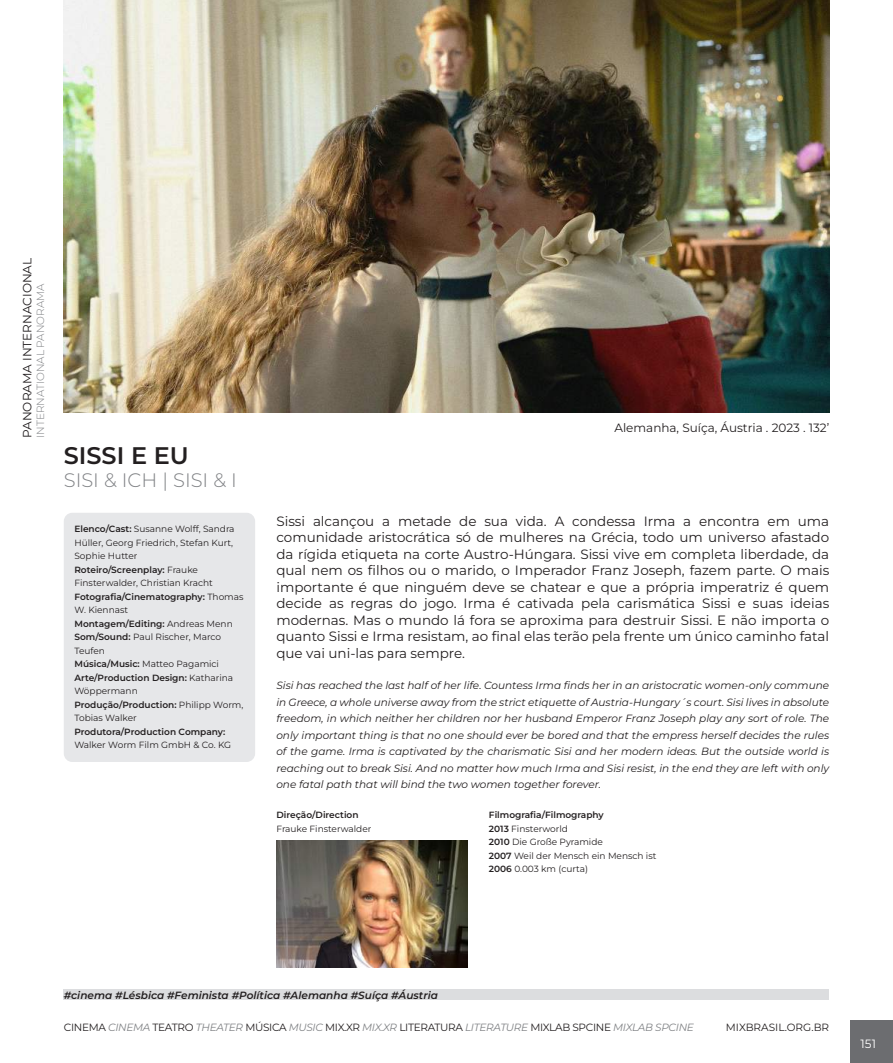
<style>
.page{position:relative;width:893px;height:1063px;background:#fff}
.page>*{position:absolute;margin:0;border:0;box-sizing:border-box;transform-origin:0 0}
.t1{font:600 24px "Montserrat";color:#231f20}
.t2{font:300 19.5px "Montserrat";color:#808285}
.t3{font:13.5px/16.5px "Montserrat";color:#231f20;text-align:justify}
.t4{font:12px "Montserrat";color:#231f20}
.t5{font:12px "Montserrat";color:#fff}
.t6{font:italic 10.5px/16.5px "Montserrat";color:#231f20;text-align:justify}
.t7{font:10.5px "Montserrat";letter-spacing:-.03em;color:#231f20}
.t8{font:italic 600 10.5px "Montserrat";color:#231f20}
.t9{font:300 10.5px "Montserrat";color:#808285}
.t10{font:10.5px "Montserrat";color:#231f20}
.t11{font:9px/13.5px "Montserrat";color:#231f20}
.t12{font:600 9px "Montserrat";color:#231f20}
.s1{font-weight:600}
.s2{font-style:italic;color:#808285}
</style>
<div class="page">
<div style="left:850px;top:1020px;width:43px;height:43px;background:#6c6d70"></div>
<img style="left:64px;top:0;width:765px;height:412px">
<div style="left:64px;top:513px;width:191px;height:249px;background:#e6e7e9;border-radius:9px"></div>
<img style="left:276px;top:840px;width:192px;height:128px">
<div style="left:64px;top:989px;width:765px;height:10px;background:#dcdddf"></div>
<p class="t4" style="left:19px;top:438px;width:181px;rotate:-90deg">PANORAMA INTERNACIONAL</p>
<p class="t9" style="left:33px;top:438px;width:156px;rotate:-90deg">INTERNATIONAL PANORAMA</p>
<h1 class="t1" style="left:64px;top:439px;width:126px">SISSI E EU</h1>
<h2 class="t2" style="left:64px;top:467px;width:175px">SISI &amp; ICH | SISI &amp; I</h2>
<p class="t11" style="left:74px;top:522px;width:171px"><span class="s1">Elenco/Cast:</span> Susanne Wolff, Sandra<br>Hüller, Georg Friedrich, Stefan Kurt,<br>Sophie Hutter<br><span class="s1">Roteiro/Screenplay:</span> Frauke<br>Finsterwalder, Christian Kracht<br><span class="s1">Fotografia/Cinematography:</span> Thomas<br>W. Kiennast<br><span class="s1">Montagem/Editing:</span> Andreas Menn<br><span class="s1">Som/Sound:</span> Paul Rischer, Marco<br>Teufen<br><span class="s1">Música/Music:</span> Matteo Pagamici<br><span class="s1">Arte/Production Design:</span> Katharina<br>Wöppermann<br><span class="s1">Produção/Production:</span> Philipp Worm,<br>Tobias Walker</p>
<p class="t12" style="left:74px;top:725px;width:152px">Produtora/Production Company:</p>
<p class="t11" style="left:74px;top:738px;width:158px">Walker Worm Film GmbH &amp; Co. KG</p>
<p class="t4" style="left:614px;top:420px;width:216px">Alemanha, Suíça, Áustria . 2023 . 132’</p>
<p class="t3" style="left:276px;top:512px;width:554px">Sissi alcançou a metade de sua vida. A condessa Irma a encontra em uma comunidade aristocrática só de mulheres na Grécia, todo um universo afastado da rígida etiqueta na corte Austro-Húngara. Sissi vive em completa liberdade, da qual nem os filhos ou o marido, o Imperador Franz Joseph, fazem parte. O mais importante é que ninguém deve se chatear e que a própria imperatriz é quem decide as regras do jogo. Irma é cativada pela carismática Sissi e suas ideias modernas. Mas o mundo lá fora se aproxima para destruir Sissi. E não importa o quanto Sissi e Irma resistam, ao final elas terão pela frente um único caminho fatal que vai uni-las para sempre.</p>
<p class="t6" style="left:276px;top:677px;width:554px">Sisi has reached the last half of her life. Countess Irma finds her in an aristocratic women-only commune in Greece, a whole universe away from the strict etiquette of Austria-Hungary´s court. Sisi lives in absolute freedom, in which neither her children nor her husband Emperor Franz Joseph play any sort of role. The only important thing is that no one should ever be bored and that the empress herself decides the rules of the game. Irma is captivated by the charismatic Sisi and her modern ideas. But the outside world is reaching out to break Sisi. And no matter how much Irma and Sisi resist, in the end they are left with only one fatal path that will bind the two women together forever.</p>
<p class="t12" style="left:276px;top:809px;width:84px">Direção/Direction</p>
<p class="t11" style="left:276px;top:821px;width:97px">Frauke Finsterwalder</p>
<p class="t11" style="left:489px;top:808px;width:169px"><span class="s1">Filmografia/Filmography<br>2013</span> Finsterworld<br><span class="s1">2010</span> Die Große Pyramide<br><span class="s1">2007</span> Weil der Mensch ein Mensch ist<br><span class="s1">2006</span> 0.003 km (curta)</p>
<p class="t8" style="left:64px;top:988px;width:376px">#cinema #Lésbica #Feminista #Política #Alemanha #Suíça #Áustria</p>
<p class="t7" style="left:64px;top:1020px;width:632px">CINEMA <span class="s2">CINEMA</span> TEATRO <span class="s2">THEATER</span> MÚSICA <span class="s2">MUSIC</span> MIX.XR <span class="s2">MIX.XR</span> LITERATURA <span class="s2">LITERATURE</span> MIXLAB SPCINE <span class="s2">MIXLAB SPCINE</span></p>
<p class="t10" style="left:726px;top:1020px;width:105px">MIXBRASIL.ORG.BR</p>
<p class="t5" style="left:860px;top:1035px;width:17px">151</p>
</div>
